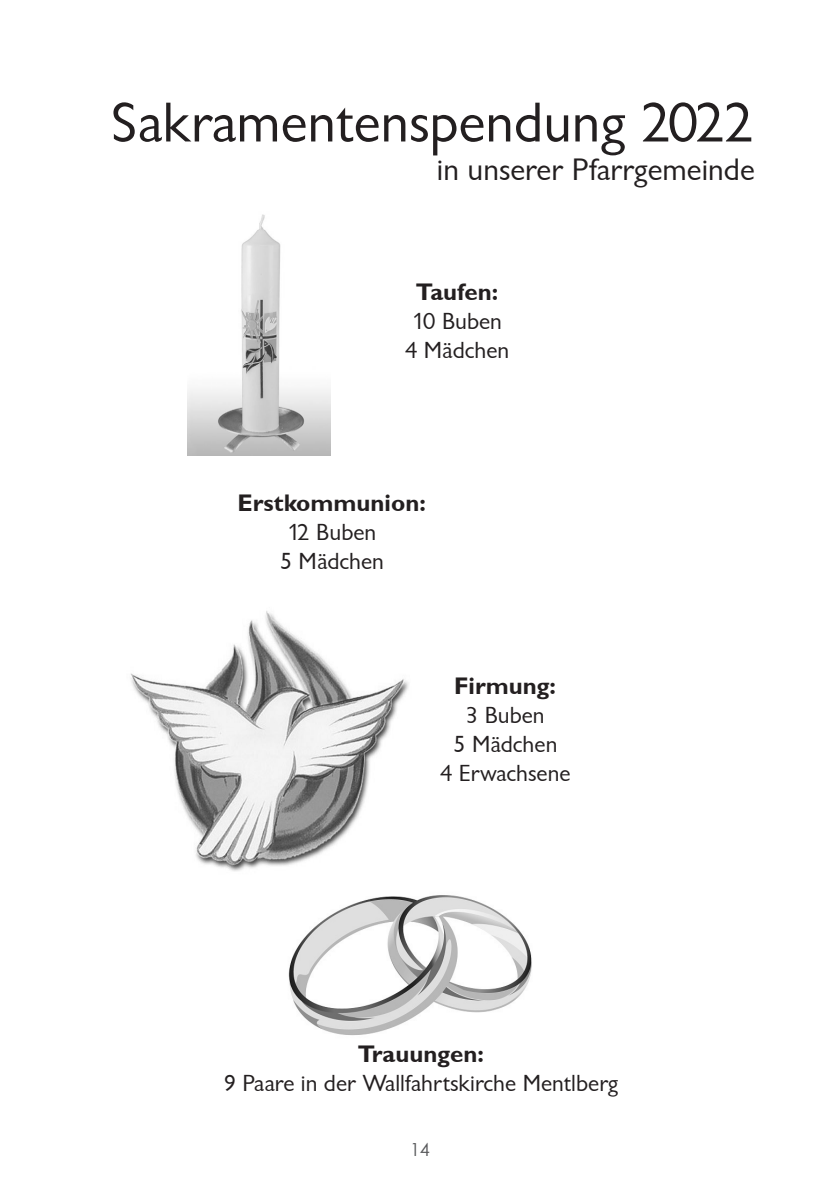
<style>
.page{position:relative;width:840px;height:1191px;background:#fff}
.page>*{position:absolute;margin:0;border:0;box-sizing:border-box;transform-origin:0 0}
.t1{font:58px "Garrison Sans";color:#231f20}
.t2{font:32px "Garrison Sans";color:#231f20}
.t3{font:24px "Garrison Sans";color:#231f20}
.t4{font:24px "Garrison Sans BOLD";color:#231f20}
.t5{font:18px "Century Gothic";color:#57585a}
</style>
<div class="page">
<img style="left:130px;top:611px;width:279px;height:260px">
<img style="left:288px;top:895px;width:244px;height:141px">
<img style="left:187px;top:214px;width:143px;height:242px">
<p class="t1" style="left:110px;top:91px;width:645px">Sakramentenspendung 2022</p>
<p class="t2" style="left:437px;top:152px;width:319px">in unserer Pfarrgemeinde</p>
<p class="t4" style="left:415px;top:279px;width:84px">Taufen:</p>
<p class="t3" style="left:412px;top:308px;width:92px">10 Buben</p>
<p class="t3" style="left:404px;top:337px;width:106px">4 Mädchen</p>
<p class="t4" style="left:237px;top:490px;width:190px">Erstkommunion:</p>
<p class="t3" style="left:287px;top:519px;width:91px">12 Buben</p>
<p class="t3" style="left:279px;top:548px;width:106px">5 Mädchen</p>
<p class="t4" style="left:454px;top:673px;width:103px">Firmung:</p>
<p class="t3" style="left:465px;top:702px;width:81px">3 Buben</p>
<p class="t3" style="left:452px;top:731px;width:106px">5 Mädchen</p>
<p class="t3" style="left:439px;top:760px;width:132px">4 Erwachsene</p>
<p class="t4" style="left:357px;top:1040px;width:127px">Trauungen:</p>
<p class="t3" style="left:223px;top:1069px;width:396px">9 Paare in der Wallfahrtskirche Mentlberg</p>
<p class="t5" style="left:410px;top:1137px;width:10px">14</p>
</div>
